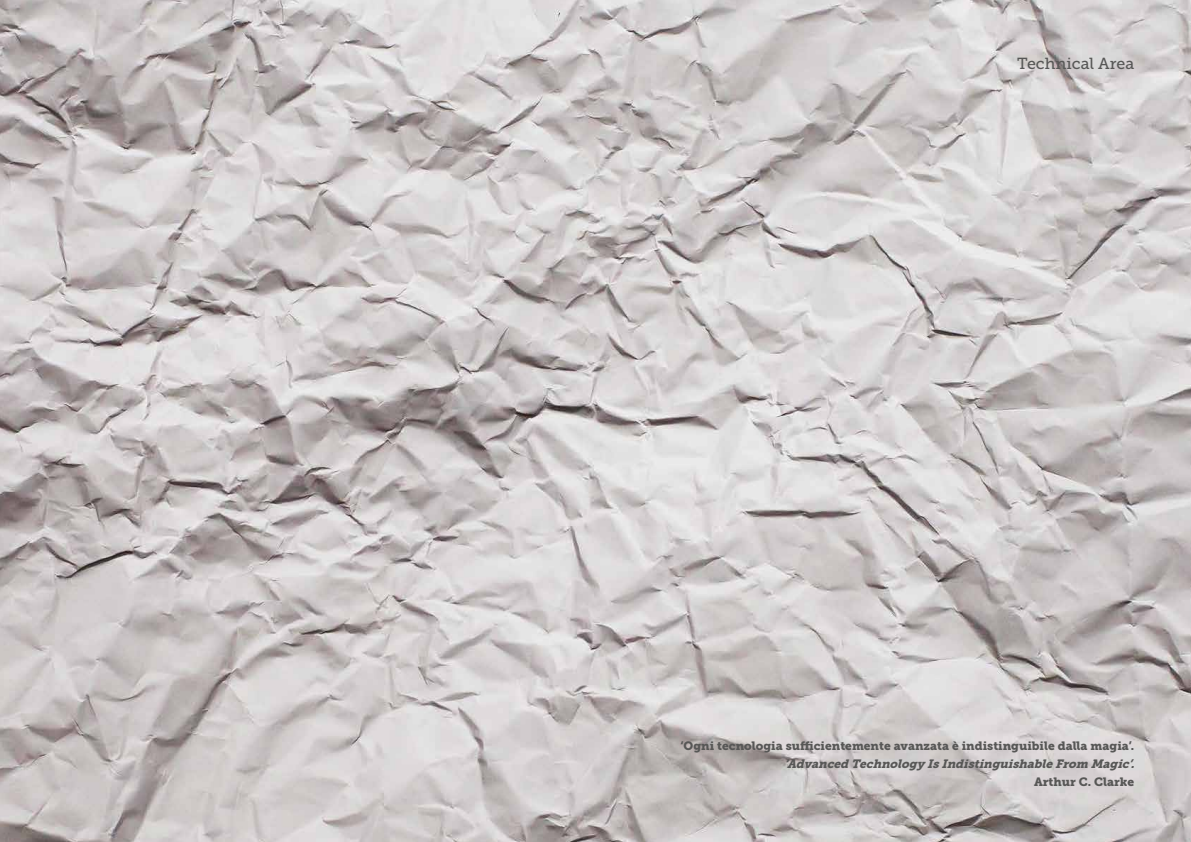
<style>
.page{position:relative;width:1191px;height:842px;background:#fff}
.page>*{position:absolute;margin:0;border:0;box-sizing:border-box;transform-origin:0 0}
.t1{font:16px "Museo Slab 500";color:#575756}
.t2{font:12px "Museo Slab 900";color:#575756}
.t3{font:italic 12px "Museo Slab 900";color:#575756}
</style>
<div class="page">
<img style="left:0;top:0;width:1191px;height:842px">
<h1 class="t1" style="left:1017px;top:54px;width:119px">Technical Area</h1>
<p class="t2" style="left:680px;top:739px;width:455px">‘Ogni tecnologia sufficientemente avanzata è indistinguibile dalla magia’.</p>
<p class="t3" style="left:784px;top:757px;width:355px">‘Advanced Technology IsIndistinguishableFrom Magic’.</p>
<p class="t2" style="left:1034px;top:775px;width:102px">Arthur C. Clarke</p>
</div>
